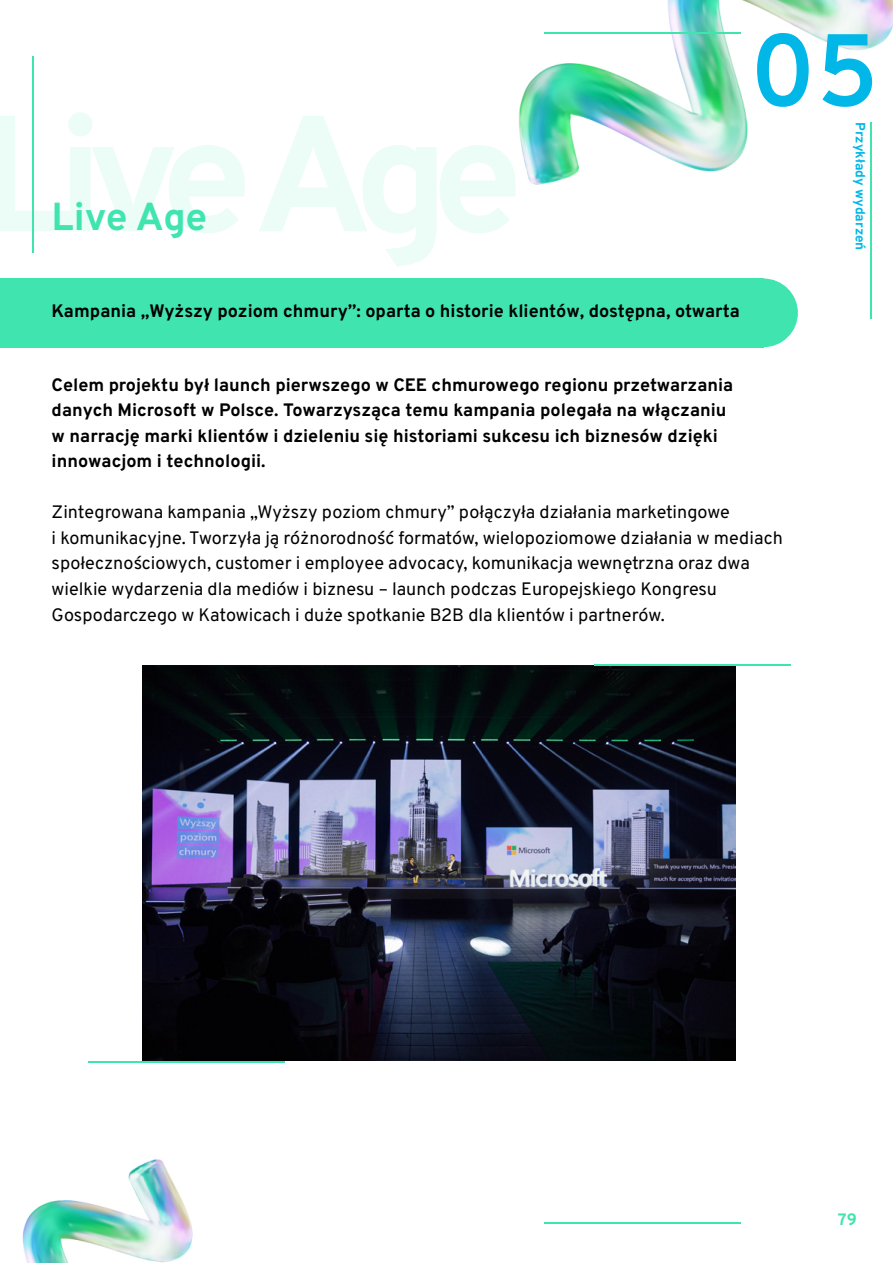
<style>
.page{position:relative;width:893px;height:1263px;background:#fff}
.page>*{position:absolute;margin:0;border:0;box-sizing:border-box;transform-origin:0 0}
.t1{font:600 102px "Overpass";color:#00b7e8}
.t2{font:700 39px "Overpass";letter-spacing:-.01em;color:#40e4af}
.t3{font:18px/25.5px "Overpass";color:#000}
.t4{font:700 18px/25.5px "Overpass";color:#000}
.t5{font:700 16.5px "Overpass";color:#40e4af}
.t6{font:700 13.5px "Overpass";color:#00b7e8}
</style>
<div class="page">
<img style="left:0;top:0;width:893px;height:1263px">
<hr style="left:32px;top:56px;width:2px;height:197px;background:#40e4af">
<hr style="left:544px;top:32px;width:196px;height:2px;background:#40e4af">
<hr style="left:871px;top:122px;width:1px;height:197px;background:#40e4af">
<hr style="left:544px;top:1223px;width:196px;height:1px;background:#40e4af">
<div style="left:0;top:278px;width:763px;height:69px;background:#40e4af"></div>
<div style="left:729px;top:279px;width:69px;height:68px;background:#40e4af;border-radius:50%"></div>
<img style="left:143px;top:666px;width:592px;height:395px">
<hr style="left:594px;top:664px;width:196px;height:2px;background:#40e4af">
<hr style="left:88px;top:1061px;width:197px;height:1px;background:#40e4af">
<h2 class="t2" style="left:52px;top:185px;width:157px">Live Age</h2>
<h1 class="t1" style="left:750px;top:-12px;width:131px">05</h1>
<p class="t6" style="left:871px;top:122px;width:130px;rotate:90deg">Przykłady wydarzeń</p>
<p class="t4" style="left:52px;top:298px;width:690px">Kampania „Wyższy poziom chmury”: oparta o historie klientów, dostępna, otwarta</p>
<p class="t4" style="left:52px;top:371px;width:683px">Celem projektu był launch pierwszego w CEE chmurowego regionu przetwarzania danych Microsoft w Polsce. Towarzysząca temu kampania polegała na włączaniu w narrację marki klientów i dzieleniu się historiami sukcesu ich biznesów dzięki innowacjom i technologii.</p>
<p class="t3" style="left:52px;top:499px;width:733px">Zintegrowana kampania „Wyższy poziom chmury” połączyła działania marketingowe<br>i komunikacyjne. Tworzyła ją różnorodność formatów, wielopoziomowe działania w mediach społecznościowych, customer i employee advocacy, komunikacja wewnętrzna oraz dwa wielkie wydarzenia dla mediów i biznesu – launch podczas Europejskiego Kongresu Gospodarczego w Katowicach i duże spotkanie B2B dla klientów i partnerów.</p>
<p class="t5" style="left:838px;top:1205px;width:20px">79</p>
</div>
